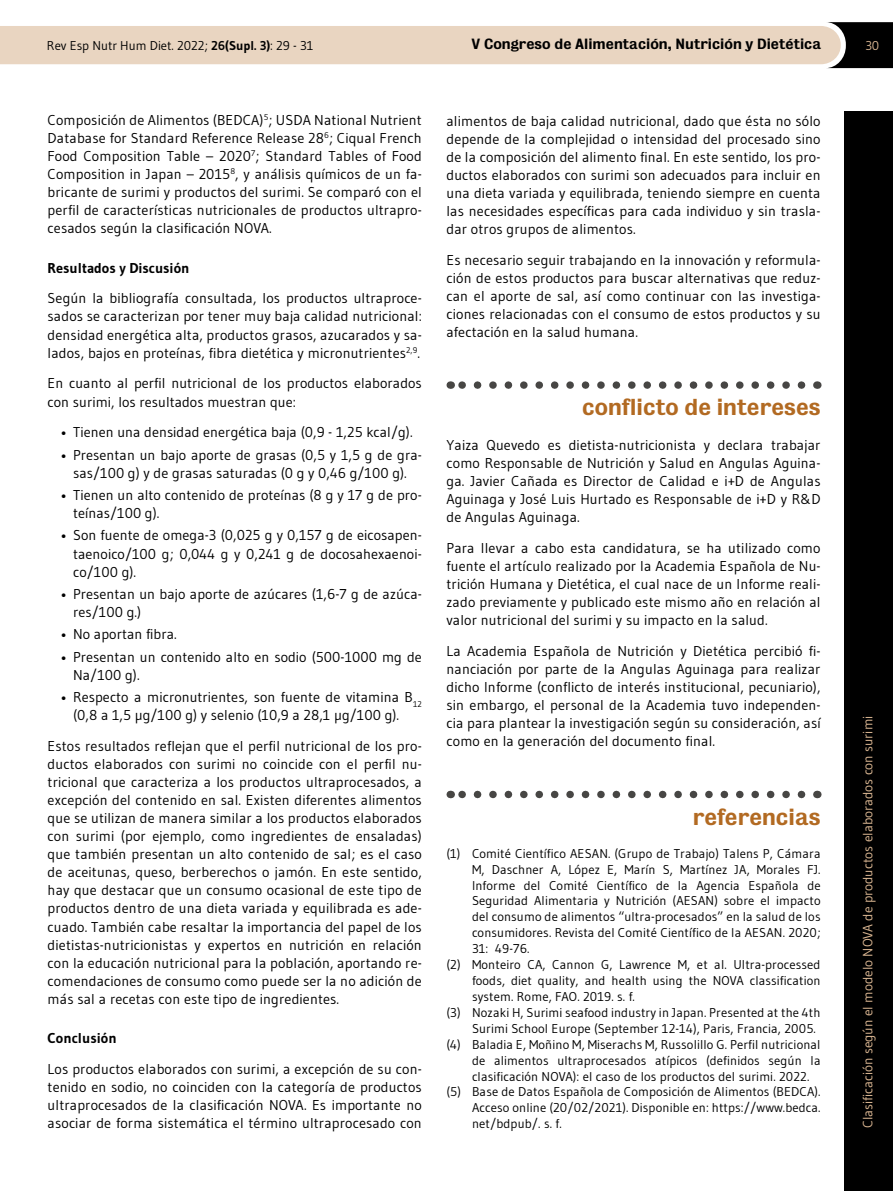
<style>
.page{position:relative;width:893px;height:1191px;background:#fff}
.page>*{position:absolute;margin:0;border:0;box-sizing:border-box;transform-origin:0 0}
.t1{font:21px "Bureau Grotesque Five Five";color:#b26a22}
.t2{font:14.25px/18px "Gudea";letter-spacing:.01em;color:#000;text-align:justify}
.t3{font:700 14.25px "Gudea";color:#000}
.t4{font:13.5px "Gudea";color:#dab692}
.t5{font:13.5px "Bureau Grotesque Five Five";color:#000}
.t6{font:12.75px "Gudea";letter-spacing:.01em;color:#000}
.t7{font:12.75px "Gudea";color:#dab692}
.s1{font-weight:700}
</style>
<div class="page">
<svg style="left:0;top:22px;width:893px;height:46px"></svg>
<div style="left:844px;top:112px;width:49px;height:1079px;background:#000"></div>
<svg style="left:458px;top:381px;width:344px;height:8px"></svg>
<svg style="left:458px;top:790px;width:344px;height:8px"></svg>
<p class="t6" style="left:47px;top:37px;width:268px">Rev Esp Nutr Hum Diet. 2022; <span class="s1">26(Supl. 3)</span>: 29 - 31</p>
<p class="t5" style="left:472px;top:36px;width:351px">V Congreso de Alimentación, Nutrición y Dietética</p>
<p class="t7" style="left:865px;top:37px;width:15px">30</p>
<p class="t2" style="left:48px;top:111px;width:376px">Composición de Alimentos (BEDCA)<sup>5</sup>; USDA National Nutrient Database for Standard Reference Release 28<sup>6</sup>; Ciqual French Food Composition Table – 2020<sup>7</sup>; Standard Tables of Food Composition in Japan – 2015<sup>8</sup>, y análisis químicos de un fa&shy;bricante de surimi y productos del surimi. Se comparó con el perfil de características nutricionales de productos ultrapro&shy;cesados según la clasificación NOVA.</p>
<p class="t3" style="left:48px;top:259px;width:143px">Resultados y Discusión</p>
<p class="t2" style="left:48px;top:289px;width:376px">Según la bibliografía consultada, los productos ultraproce&shy;sados se caracterizan por tener muy baja calidad nutricional: densidad energética alta, productos grasos, azucarados y sa&shy;lados, bajos en proteínas, fibra dietética y micronutrientes<sup>2,9</sup>.</p>
<p class="t2" style="left:48px;top:374px;width:376px">En cuanto al perfil nutricional de los productos elaborados con surimi, los resultados muestran que:</p>
<p class="t2" style="left:60px;top:423px;width:354px">• Tienen una densidad energética baja (0,9 - 1,25 kcal/g).</p>
<p class="t2" style="left:60px;top:445px;width:363px;text-align:center">• Presentan un bajo aporte de grasas (0,5 y 1,5 g de gra&shy;sas/100 g) y de grasas saturadas (0 g y 0,46 g/100 g).</p>
<p class="t2" style="left:73px;top:486px;width:350px;text-indent:-13px">• Tienen un alto contenido de proteínas (8 g y 17 g de pro&shy;teínas/100 g).</p>
<p class="t2" style="left:73px;top:526px;width:350px;text-indent:-13px">• Son fuente de omega-3 (0,025 g y 0,157 g de eicosapen&shy;taenoico/100 g; 0,044 g y 0,241 g de docosahexaenoi&shy;co/100 g).</p>
<p class="t2" style="left:73px;top:584px;width:350px;text-indent:-13px">• Presentan un bajo aporte de azúcares (1,6-7 g de azúca&shy;res/100 g.)</p>
<p class="t2" style="left:60px;top:625px;width:118px">• No aportan fibra.</p>
<p class="t2" style="left:73px;top:647px;width:350px;text-indent:-13px">• Presentan un contenido alto en sodio (500-1000 mg de<br>Na/100 g).</p>
<p class="t2" style="left:73px;top:688px;width:350px;text-indent:-13px">• Respecto a micronutrientes, son fuente de vitamina B<sub>12 </sub>(0,8 a 1,5 μg/100 g) y selenio (10,9 a 28,1 μg/100 g).</p>
<p class="t2" style="left:48px;top:736px;width:376px">Estos resultados reflejan que el perfil nutricional de los pro&shy;ductos elaborados con surimi no coincide con el perfil nu&shy;tricional que caracteriza a los productos ultraprocesados, a excepción del contenido en sal. Existen diferentes alimentos que se utilizan de manera similar a los productos elaborados con surimi (por ejemplo, como ingredientes de ensaladas) que también presentan un alto contenido de sal; es el caso de aceitunas, queso, berberechos o jamón. En este sentido, hay que destacar que un consumo ocasional de este tipo de productos dentro de una dieta variada y equilibrada es ade&shy;cuado. También cabe resaltar la importancia del papel de los dietistas-nutricionistas y expertos en nutrición en relación con la educación nutricional para la población, aportando re&shy;comendaciones de consumo como puede ser la no adición de más sal a recetas con este tipo de ingredientes.</p>
<p class="t3" style="left:48px;top:1029px;width:71px">Conclusión</p>
<p class="t2" style="left:48px;top:1059px;width:376px">Los productos elaborados con surimi, a excepción de su con&shy;tenido en sodio, no coinciden con la categoría de productos ultraprocesados de la clasificación NOVA. Es importante no asociar de forma sistemática el término ultraprocesado con</p>
<p class="t2" style="left:446px;top:112px;width:376px">alimentos de baja calidad nutricional, dado que ésta no sólo depende de la complejidad o intensidad del procesado sino de la composición del alimento final. En este sentido, los pro&shy;ductos elaborados con surimi son adecuados para incluir en una dieta variada y equilibrada, teniendo siempre en cuenta las necesidades específicas para cada individuo y sin trasla&shy;dar otros grupos de alimentos.</p>
<p class="t2" style="left:446px;top:250px;width:376px">Es necesario seguir trabajando en la innovación y reformula&shy;ción de estos productos para buscar alternativas que reduz&shy;can el aporte de sal, así como continuar con las investiga&shy;ciones relacionadas con el consumo de estos productos y su afectación en la salud humana.</p>
<h1 class="t1" style="left:582px;top:395px;width:240px">conflicto de intereses</h1>
<p class="t2" style="left:446px;top:436px;width:376px">Yaiza Quevedo es dietista-nutricionista y declara trabajar como Responsable de Nutrición y Salud en Angulas Aguina&shy;ga. Javier Cañada es Director de Calidad e i+D de Angulas Aguinaga y José Luis Hurtado es Responsable de i+D y R&amp;D de Angulas Aguinaga.</p>
<p class="t2" style="left:446px;top:539px;width:376px">Para llevar a cabo esta candidatura, se ha utilizado como fuente el artículo realizado por la Academia Española de Nu&shy;trición Humana y Dietética, el cual nace de un Informe reali&shy;zado previamente y publicado este mismo año en relación al valor nutricional del surimi y su impacto en la salud.</p>
<p class="t2" style="left:446px;top:642px;width:376px">La Academia Española de Nutrición y Dietética percibió fi&shy;nanciación por parte de la Angulas Aguinaga para realizar dicho Informe (conflicto de interés institucional, pecuniario), sin embargo, el personal de la Academia tuvo independen&shy;cia para plantear la investigación según su consideración, así como en la generación del documento final.</p>
<h1 class="t1" style="left:693px;top:805px;width:129px">referencias</h1>
<p class="t6" style="left:446px;top:845px;width:376px">(1) Comité Científico AESAN. (Grupo de Trabajo) Talens P, Cámara</p>
<p class="t6" style="left:472px;top:861px;width:350px">M, Daschner A, López E, Marín S, Martínez JA, Morales FJ.</p>
<p class="t6" style="left:472px;top:877px;width:350px">Informe del Comité Científico de la Agencia Española de</p>
<p class="t6" style="left:472px;top:893px;width:350px">Seguridad Alimentaria y Nutrición (AESAN) sobre el impacto</p>
<p class="t6" style="left:472px;top:909px;width:350px">del consumo de alimentos “ultra-procesados” en la salud de los</p>
<p class="t6" style="left:472px;top:925px;width:350px">consumidores. Revista del Comité Científico de la AESAN. 2020;</p>
<p class="t6" style="left:472px;top:940px;width:59px">31: 49-76.</p>
<p class="t6" style="left:446px;top:956px;width:376px">(2) Monteiro CA, Cannon G, Lawrence M, et al. Ultra-processed</p>
<p class="t6" style="left:472px;top:972px;width:350px">foods, diet quality, and health using the NOVA classification</p>
<p class="t6" style="left:472px;top:988px;width:164px">system. Rome, FAO. 2019. s. f.</p>
<p class="t6" style="left:446px;top:1004px;width:376px">(3) Nozaki H, Surimi seafood industry in Japan. Presented at the 4th</p>
<p class="t6" style="left:472px;top:1020px;width:345px">Surimi School Europe (September 12-14), Paris, Francia, 2005.</p>
<p class="t6" style="left:446px;top:1036px;width:376px">(4) Baladia E, Moñino M, Miserachs M, Russolillo G. Perfil nutricional</p>
<p class="t6" style="left:472px;top:1052px;width:350px">de alimentos ultraprocesados atípicos (definidos según la</p>
<p class="t6" style="left:472px;top:1068px;width:339px">clasificación NOVA): el caso de los productos del surimi. 2022.</p>
<p class="t6" style="left:446px;top:1084px;width:376px">(5) Base de Datos Española de Composición de Alimentos (BEDCA).</p>
<p class="t6" style="left:472px;top:1100px;width:350px">Acceso online (20/02/2021). Disponible en: https://www.bedca.</p>
<p class="t6" style="left:472px;top:1115px;width:91px">net/bdpub/. s. f.</p>
<p class="t4" style="left:859px;top:1128px;width:414px;rotate:-90deg">Clasificación según el modelo NOVA de productos elaborados con surimi</p>
</div>
